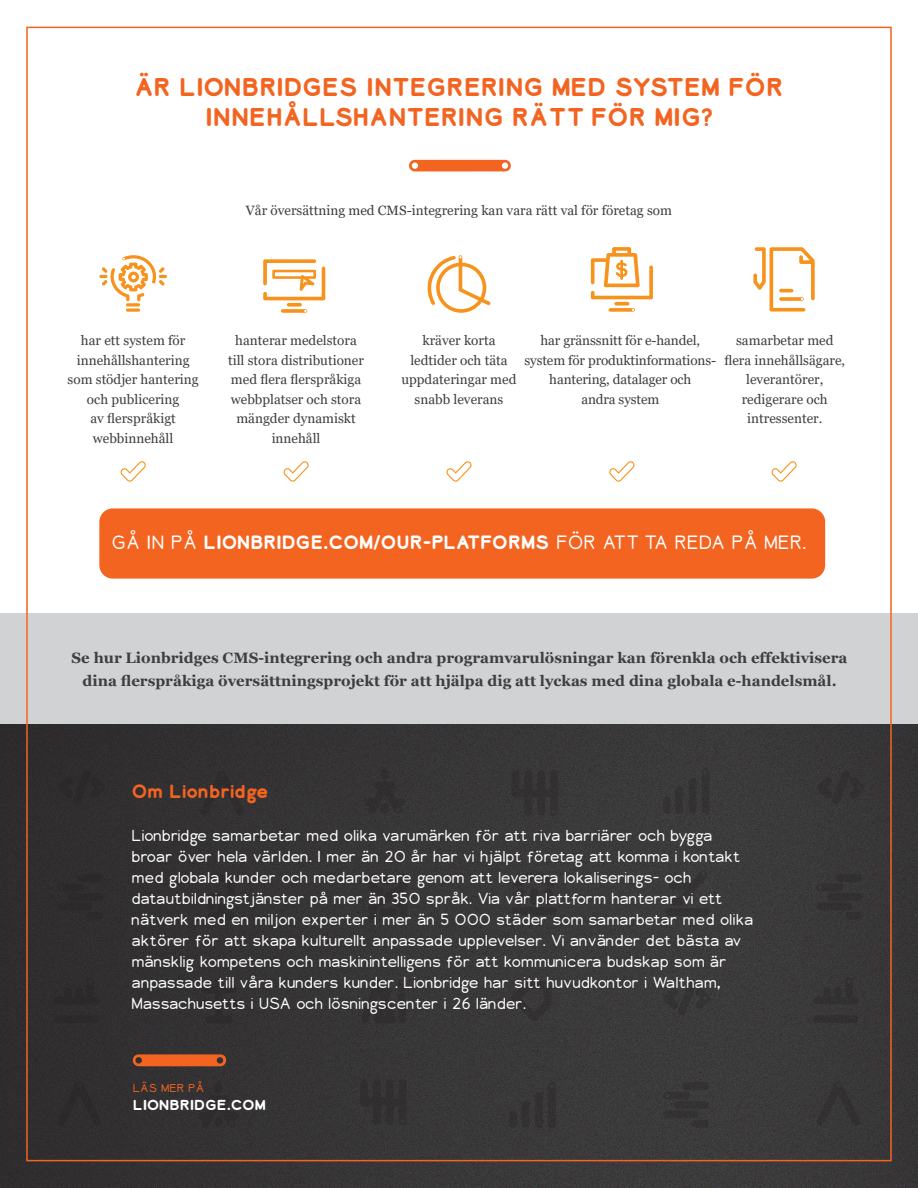
<style>
.page{position:relative;width:918px;height:1188px;background:#fff}
.page>*{position:absolute;margin:0;border:0;box-sizing:border-box;transform-origin:0 0}
.Lion_Body{font:700 24px/30px "Lionbridge Sans";color:#f36421;text-align:center}
.Lion_Body-2{font:700 18px "Lionbridge Sans";color:#fff}
.t1{font:700 18px "Lionbridge Sans";letter-spacing:-.025em;color:#f36421}
.Lion_Contact_Us{font:300 15px/21px "Lionbridge Sans";letter-spacing:-.015em;color:#fff}
.Lion_Body-3{font:700 15px/22.5px "Georgia";color:#3e3e3f;text-align:center}
.Lion_Body-4{font:13.5px/19.5px "Georgia";color:#3e3e3f;text-align:center}
.t2{font:700 13.5px "Lionbridge Sans";color:#fff;scale:1.04 1}
.t3{font:300 10.5px "Lionbridge Sans";color:#f36421;scale:1.04 1}
.s1{font-weight:300}
</style>
<div class="page">
<div style="left:0;top:613px;width:918px;height:111px;background:#d1d2d4"></div>
<div style="left:99px;top:508px;width:726px;height:71px;background:#f36421;border-radius:14px"></div>
<svg style="left:753px;top:247px;width:62px;height:65px"></svg>
<svg style="left:281px;top:309px;width:26px;height:4px"></svg>
<svg style="left:287px;top:303px;width:15px;height:4px"></svg>
<svg style="left:263px;top:259px;width:62px;height:41px"></svg>
<svg style="left:427px;top:255px;width:64px;height:58px"></svg>
<svg style="left:609px;top:308px;width:26px;height:4px"></svg>
<svg style="left:614px;top:302px;width:15px;height:4px"></svg>
<svg style="left:591px;top:247px;width:62px;height:52px"></svg>
<svg style="left:126px;top:303px;width:14px;height:4px"></svg>
<svg style="left:126px;top:308px;width:14px;height:4px"></svg>
<svg style="left:99px;top:255px;width:68px;height:46px"></svg>
<img style="left:0;top:724px;width:918px;height:464px">
<svg style="left:409px;top:160px;width:102px;height:11px"></svg>
<svg style="left:511px;top:770px;width:47px;height:46px;background:#343334"></svg>
<svg style="left:360px;top:1079px;width:47px;height:46px;background:#333132"></svg>
<div style="left:675px;top:787px;width:8px;height:27px;background:#343232;border-radius:4px"></div>
<svg style="left:702px;top:768px;width:8px;height:46px"></svg>
<div style="left:689px;top:778px;width:8px;height:36px;background:#333232;border-radius:4px"></div>
<div style="left:663px;top:797px;width:8px;height:17px;background:#343132;border-radius:4px"></div>
<svg style="left:511px;top:981px;width:41px;height:40px;background:#363535"></svg>
<svg style="left:664px;top:981px;width:46px;height:34px;background:#383737"></svg>
<div style="left:58px;top:770px;width:47px;height:34px;background:#2e2b2d"></div>
<svg style="left:818px;top:770px;width:46px;height:34px;background:#353434"></svg>
<div style="left:200px;top:771px;width:44px;height:44px;background:#312f31"></div>
<div style="left:521px;top:1101px;width:8px;height:27px;background:#333131;border-radius:4px"></div>
<svg style="left:548px;top:1082px;width:8px;height:46px"></svg>
<div style="left:535px;top:1092px;width:8px;height:36px;background:#333132;border-radius:4px"></div>
<div style="left:509px;top:1111px;width:8px;height:17px;background:#333131;border-radius:4px"></div>
<div style="left:663px;top:1111px;width:36px;height:7px;background:#343232;border-radius:4px"></div>
<div style="left:674px;top:1101px;width:35px;height:8px;background:#343233;border-radius:4px"></div>
<div style="left:692px;top:1120px;width:17px;height:8px;background:#343132;border-radius:4px"></div>
<svg style="left:663px;top:1092px;width:27px;height:7px"></svg>
<div style="left:682px;top:1082px;width:27px;height:8px;background:#343333;border-radius:4px"></div>
<div style="left:516px;top:888px;width:8px;height:17px;background:#333132;border-radius:4px"></div>
<div style="left:545px;top:888px;width:7px;height:17px;background:#333132;border-radius:4px"></div>
<div style="left:511px;top:907px;width:46px;height:8px;background:#333132;border-radius:4px"></div>
<div style="left:530px;top:888px;width:8px;height:17px;background:#333132;border-radius:4px"></div>
<svg style="left:513px;top:870px;width:43px;height:17px"></svg>
<svg style="left:669px;top:870px;width:39px;height:36px"></svg>
<div style="left:665px;top:908px;width:45px;height:8px;background:#343333;border-radius:4px"></div>
<div style="left:57px;top:902px;width:36px;height:8px;background:#2c292b;border-radius:4px"></div>
<div style="left:68px;top:893px;width:35px;height:8px;background:#2c2a2b;border-radius:4px"></div>
<div style="left:86px;top:912px;width:17px;height:8px;background:#2c2a2b;border-radius:4px"></div>
<svg style="left:57px;top:884px;width:27px;height:7px"></svg>
<div style="left:76px;top:874px;width:27px;height:8px;background:#2c2a2b;border-radius:4px"></div>
<div style="left:816px;top:902px;width:36px;height:8px;background:#323031;border-radius:4px"></div>
<div style="left:827px;top:893px;width:35px;height:8px;background:#323031;border-radius:4px"></div>
<div style="left:845px;top:912px;width:17px;height:8px;background:#333131;border-radius:4px"></div>
<svg style="left:816px;top:884px;width:27px;height:7px"></svg>
<div style="left:836px;top:874px;width:26px;height:8px;background:#323031;border-radius:4px"></div>
<svg style="left:208px;top:874px;width:27px;height:46px"></svg>
<svg style="left:369px;top:874px;width:38px;height:46px;background:#333232"></svg>
<div style="left:380px;top:908px;width:17px;height:8px;background:#312f2f;border-radius:4px"></div>
<div style="left:57px;top:1081px;width:45px;height:45px;background:#2f2d2e"></div>
<svg style="left:816px;top:1081px;width:45px;height:45px;background:#363536"></svg>
<div style="left:214px;top:1082px;width:8px;height:11px;background:#2e2c2e;border-radius:4px"></div>
<svg style="left:198px;top:1095px;width:41px;height:32px"></svg>
<div style="left:381px;top:769px;width:8px;height:11px;background:#312f2f;border-radius:4px"></div>
<svg style="left:365px;top:781px;width:40px;height:32px"></svg>
<div style="left:196px;top:1000px;width:17px;height:7px;background:#2e2c2d;border-radius:4px"></div>
<div style="left:225px;top:1000px;width:17px;height:7px;background:#2e2d2e;border-radius:4px"></div>
<div style="left:201px;top:978px;width:36px;height:45px;background:#312e30"></div>
<div style="left:54px;top:1015px;width:45px;height:8px;background:#2c292b;border-radius:4px"></div>
<div style="left:813px;top:1015px;width:45px;height:8px;background:#333031;border-radius:4px"></div>
<svg style="left:54px;top:977px;width:45px;height:27px"></svg>
<svg style="left:813px;top:977px;width:45px;height:27px"></svg>
<svg style="left:360px;top:979px;width:46px;height:44px;background:#333232"></svg>
<svg style="left:133px;top:1054px;width:93px;height:12px"></svg>
<svg style="left:120px;top:461px;width:26px;height:21px"></svg>
<svg style="left:283px;top:461px;width:26px;height:21px"></svg>
<svg style="left:446px;top:461px;width:26px;height:21px"></svg>
<svg style="left:609px;top:461px;width:26px;height:21px"></svg>
<svg style="left:771px;top:461px;width:26px;height:21px"></svg>
<p class="Lion_Body" style="left:134px;top:72px;width:651px">ÄR LIONBRIDGES INTEGRERING MED SYSTEM FÖR<br>INNEHÅLLSHANTERING RÄTT FÖR MIG?</p>
<p class="Lion_Body-4" style="left:246px;top:201px;width:428px">Vår översättning med CMS-integrering kan vara rätt val för företag som</p>
<p class="Lion_Body-4" style="left:68px;top:331px;width:133px">har ett system för innehållshantering som stödjer hantering och publicering<br>av flerspråkigt webbinnehåll</p>
<p class="Lion_Body-4" style="left:525px;top:331px;width:193px">har gränssnitt för e-handel, system för produktinformations&shy;hantering, datalager och<br>andra system</p>
<p class="Lion_Body-4" style="left:228px;top:331px;width:137px">hanterar medelstora till stora distributioner med flera flerspråkiga webbplatser och stora mängder dynamiskt innehåll</p>
<p class="Lion_Body-4" style="left:724px;top:331px;width:122px">samarbetar med flera innehållsägare, leverantörer, redigerare och intressenter.</p>
<p class="Lion_Body-4" style="left:401px;top:331px;width:117px">kräver korta ledtider och täta uppdateringar med snabb leverans</p>
<p class="Lion_Body-2" style="left:112px;top:530px;width:696px"><span class="s1">GÅ IN PÅ</span> LIONBRIDGE.COM/OUR-PLATFORMS <span class="s1">FÖR ATT TA REDA PÅ MER.</span></p>
<p class="Lion_Body-3" style="left:72px;top:646px;width:778px">Se hur Lionbridges CMS-integrering och andra programvarulösningar kan förenkla och effektivisera dina flerspråkiga översättningsprojekt för att hjälpa dig att lyckas med dina globala e-handelsmål.</p>
<p class="t1" style="left:132px;top:779px;width:139px">Om Lionbridge</p>
<p class="Lion_Contact_Us" style="left:132px;top:825px;width:623px">Lionbridge samarbetar med olika varumärken för att riva barriärer och bygga broar över hela världen. I mer än 20 år har vi hjälpt företag att komma i kontakt med globala kunder och medarbetare genom att leverera lokaliserings- och datautbildningstjänster på mer än 350 språk. Via vår plattform hanterar vi ett nätverk med en miljon experter i mer än 5 000 städer som samarbetar med olika aktörer för att skapa kulturellt anpassade upplevelser. Vi använder det bästa av mänsklig kompetens och maskinintelligens för att kommunicera budskap som är anpassade till våra kunders kunder. Lionbridge har sitt huvudkontor i Waltham, Massachusetts i USA och lösningscenter i 26 länder.</p>
<p class="t3" style="left:133px;top:1081px;width:70px">LÄS MER PÅ</p>
<p class="t2" style="left:133px;top:1096px;width:130px">LIONBRIDGE.COM</p>
</div>
